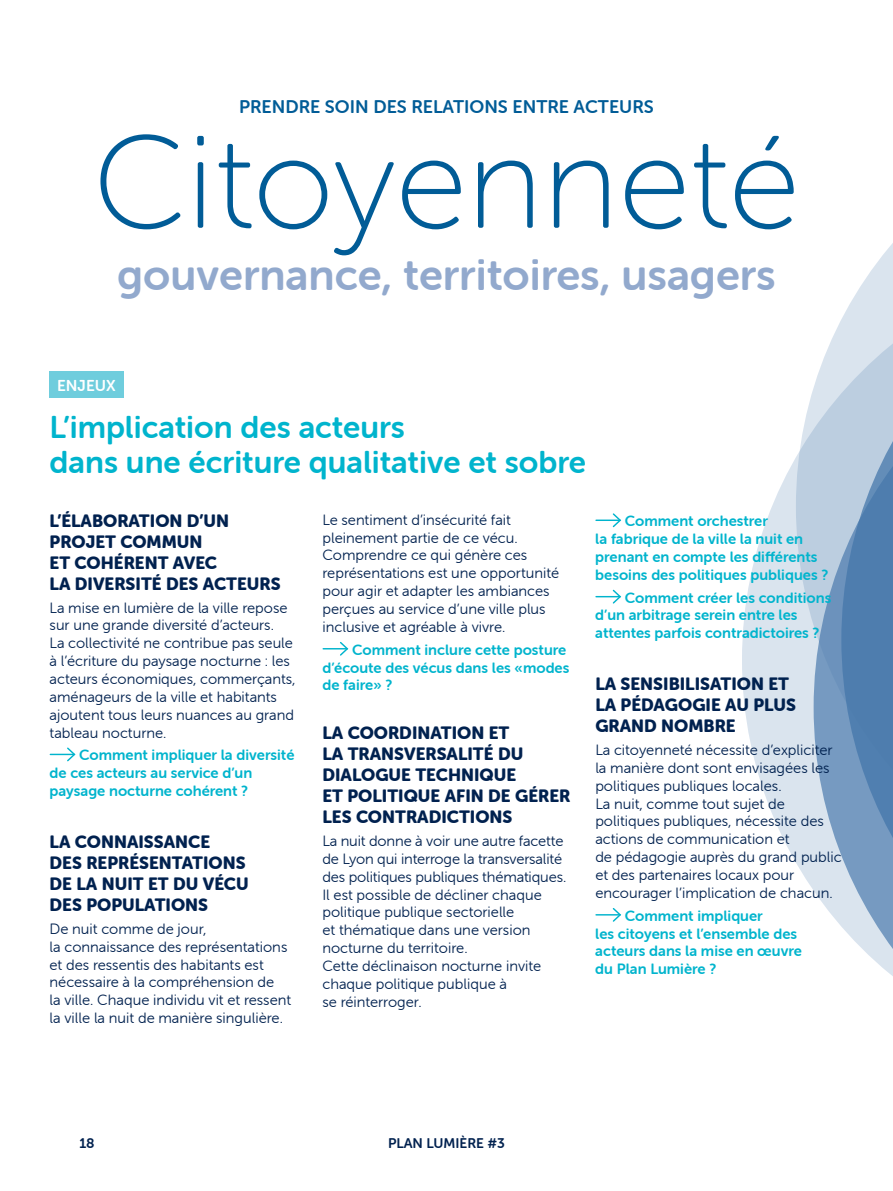
<style>
.page{position:relative;width:893px;height:1191px;background:#fff}
.page>*{position:absolute;margin:0;border:0;box-sizing:border-box;transform-origin:0 0}
.t1{font:131.25px "Museo Sans Rounded 100";color:#015c97}
.t2{font:43.75px "Museo Sans Rounded 700";color:#92a9cd}
.t3{font:31.5px/35px "Museo Sans Rounded 700";color:#00b4cd}
.t4{font:18.2px "Museo Sans Rounded 700";color:#015c97}
.t5{font:17.5px/21px "Museo Sans Rounded 900";color:#00214f}
.t6{font:15.75px "Museo Sans Rounded 700";color:#fff}
.t7{font:14.88px/17.8px "Museo Sans Rounded 300";color:#00214f}
.t8{font:14.88px/17.8px "Museo Sans Rounded 700";color:#00b4cd}
.t9{font:14px "Museo Sans Rounded 700";color:#00214f}
</style>
<div class="page">
<svg style="left:742px;top:458px;width:99px;height:468px;fill:#dae4ee"></svg>
<svg style="left:796px;top:321px;width:45px;height:592px;background:#c2d2e3"></svg>
<svg style="left:841px;top:243px;width:52px;height:733px;background:#91aecd"></svg>
<hr style="left:50px;top:753px;width:24px;height:2px;background:#00b4cd">
<svg style="left:66px;top:747px;width:10px;height:15px"></svg>
<svg style="left:323px;top:641px;width:26px;height:15px"></svg>
<hr style="left:596px;top:519px;width:24px;height:2px;background:#00b4cd">
<svg style="left:611px;top:513px;width:11px;height:15px"></svg>
<svg style="left:596px;top:589px;width:26px;height:15px"></svg>
<svg style="left:596px;top:908px;width:26px;height:14px"></svg>
<div style="left:50px;top:371px;width:74px;height:26px;background:#6fcddd"></div>
<p class="t4" style="left:239px;top:96px;width:416px">PRENDRE SOIN DES RELATIONS ENTRE ACTEURS</p>
<h1 class="t1" style="left:93px;top:113px;width:708px">Citoyenneté</h1>
<h2 class="t2" style="left:117px;top:251px;width:660px">gouvernance, territoires, usagers</h2>
<p class="t6" style="left:57px;top:377px;width:60px">ENJEUX</p>
<h3 class="t3" style="left:50px;top:410px;width:538px">L’implication des acteurs<br>dans une écriture qualitative et sobre</h3>
<p class="t5" style="left:50px;top:510px;width:233px">L’ÉLABORATION D’UN<br>PROJET COMMUN<br>ET COHÉRENT AVEC<br>LA DIVERSITÉ DES ACTEURS</p>
<p class="t7" style="left:50px;top:598px;width:248px">La mise en lumière de la ville repose sur une grande diversité d’acteurs.<br>La collectivité ne contribue pas seule à l’écriture du paysage nocturne : les acteurs économiques, commerçants, aménageurs de la ville et habitants ajoutent tous leurs nuances au grand tableau nocturne.</p>
<p class="t8" style="left:50px;top:746px;width:246px;text-indent:30px">Comment impliquer la diversité de ces acteurs au service d’un paysage nocturne cohérent ?</p>
<p class="t5" style="left:50px;top:831px;width:201px">LA CONNAISSANCE<br>DES REPRÉSENTATIONS<br>DE LA NUIT ET DU VÉCU<br>DES POPULATIONS</p>
<p class="t7" style="left:50px;top:920px;width:243px">De nuit comme de jour,<br>la connaissance des représentations et des ressentis des habitants est nécessaire à la compréhension de<br>la ville. Chaque individu vit et ressent la ville la nuit de manière singulière.</p>
<p class="t7" style="left:322px;top:511px;width:238px">Le sentiment d’insécurité fait pleinement partie de ce vécu.<br>Comprendre ce qui génère ces représentations est une opportunité pour agir et adapter les ambiances perçues au service d’une ville plus inclusive et agréable à vivre.</p>
<p class="t8" style="left:322px;top:640px;width:248px;text-indent:30px">Comment inclure cette posture d’écoute des vécus dans les « modes de faire » ?</p>
<p class="t5" style="left:322px;top:722px;width:249px">LA COORDINATION ET<br>LA TRANSVERSALITÉ DU<br>DIALOGUE TECHNIQUE<br>ET POLITIQUE AFIN DE GÉRER<br>LES CONTRADICTIONS</p>
<p class="t7" style="left:322px;top:832px;width:245px">La nuit donne à voir une autre facette de Lyon qui interroge la transversalité des politiques publiques thématiques.<br>Il est possible de décliner chaque politique publique sectorielle<br>et thématique dans une version nocturne du territoire.<br>Cette déclinaison nocturne invite chaque politique publique à<br>se réinterroger.</p>
<p class="t8" style="left:595px;top:512px;width:235px;text-indent:30px">Comment orchestrer<br>la fabrique de la ville la nuit en prenant en compte les différents besoins des politiques publiques ?</p>
<p class="t8" style="left:595px;top:588px;width:238px;text-indent:30px">Comment créer les conditions d’un arbitrage serein entre les attentes parfois contradictoires ?</p>
<p class="t5" style="left:595px;top:673px;width:202px">LA SENSIBILISATION ET<br>LA PÉDAGOGIE AU PLUS<br>GRAND NOMBRE</p>
<p class="t7" style="left:595px;top:741px;width:248px">La citoyenneté nécessite d’expliciter la manière dont sont envisagées les politiques publiques locales.<br>La nuit, comme tout sujet de politiques publiques, nécessite des actions de communication et<br>de pédagogie auprès du grand public et des partenaires locaux pour encourager l’implication de chacun.</p>
<p class="t8" style="left:595px;top:906px;width:208px;text-indent:30px">Comment impliquer<br>les citoyens et l’ensemble des acteurs dans la mise en œuvre du Plan Lumière ?</p>
<p class="t9" style="left:79px;top:1135px;width:17px">18</p>
<p class="t9" style="left:388px;top:1135px;width:118px">PLAN LUMIÈRE #3</p>
</div>
